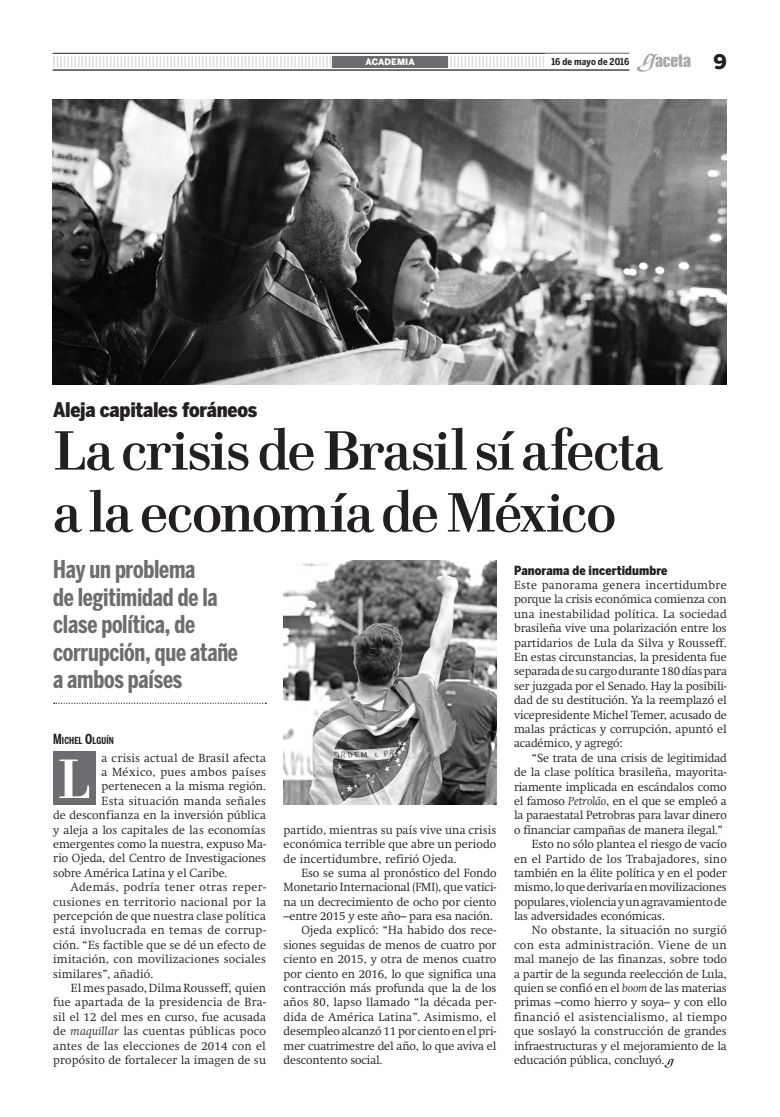
<style>
.page{position:relative;width:780px;height:1117px;background:#fff}
.page>*{position:absolute;margin:0;border:0;box-sizing:border-box;transform-origin:0 0}
._3_0_Tex_Cap_4{font:700 56.38px "Cellini TF";color:#fff}
._1_0_Cabeza_Principa{font:700 56.25px/61.9px "Cellini TF";letter-spacing:-.025em;color:#231f20}
._2_0_Sumario__2{font:700 extra-condensed 24.38px/27.5px "Benton Sans";letter-spacing:-.01em;color:#6c6d70}
._0_0_Balazo{font:900 condensed 20px "Benton Sans";letter-spacing:-.015em;color:#231f20}
.t1{font:900 20px "Benton Sans";color:#231f20}
._3_0_Descanso{font:900 condensed 12.5px "Benton Sans";letter-spacing:.01em;color:#231f20}
._3_0_Texto{font:300 11.62px/14.4px "Swift";letter-spacing:-.01em;color:#231f20;text-align:justify}
._3_0_Tex_Cap_4-2{font:300 11.62px "Swift";letter-spacing:.005em;color:#231f20}
._3_0_Tex_Cap_4-3{font:300 11.62px "Swift";letter-spacing:.025em;color:#231f20}
._3_0_Tex_Cap_4-4{font:300 11.62px "Swift";letter-spacing:.03em;color:#231f20}
._4_0_Crédito_nota{font:700 extra-condensed 9.62px "Benton Sans";letter-spacing:.01em;color:#231f20}
.t2{font:700 condensed 9.38px "Benton Sans";letter-spacing:.005em;color:#231f20}
.t3{font:900 8.75px "Benton Sans";letter-spacing:.01em;color:#fff}
.s1{font-size:13.75px}
.s2{font-style:italic}
</style>
<div class="page">
<svg style="left:53px;top:56px;width:491px;height:11px"></svg>
<hr style="left:53px;top:53px;width:576px;height:1px;background:#231f20">
<hr style="left:53px;top:69px;width:576px;height:2px;background:#231f20">
<div style="left:332px;top:56px;width:115px;height:11px;background:#6c6d70"></div>
<svg style="left:636px;top:53px;width:54px;height:19px"></svg>
<svg style="left:54px;top:702px;width:212px;height:1px"></svg>
<div style="left:53px;top:751px;width:43px;height:53px;background:#6c6d70"></div>
<svg style="left:664px;top:1058px;width:10px;height:9px"></svg>
<img style="left:53px;top:100px;width:673px;height:284px">
<img style="left:283px;top:560px;width:213px;height:244px">
<p class="t3" style="left:365px;top:57px;width:51px">ACADEMIA</p>
<p class="t2" style="left:551px;top:56px;width:79px">16 de mayo de 2016</p>
<p class="t1" style="left:713px;top:50px;width:15px">9</p>
<p class="_0_0_Balazo" style="left:53px;top:397px;width:206px">Aleja capitales foráneos</p>
<p class="_1_0_Cabeza_Principa" style="left:53px;top:418px;width:610px">La crisis de Brasil sí afecta a la economía de México</p>
<p class="_2_0_Sumario__2" style="left:53px;top:555px;width:186px">Hay un problema<br>de legitimidad de la clase política, de corrupción, que atañe a ambos países</p>
<p class="_4_0_Crédito_nota" style="left:53px;top:734px;width:62px"><span class="s1">M</span>ICHEL <span class="s1">O</span>LGUÍN</p>
<p class="_3_0_Tex_Cap_4" style="left:57px;top:745px;width:35px">L</p>
<p class="_3_0_Tex_Cap_4-2" style="left:102px;top:750px;width:166px">a crisis actual de Brasil afecta</p>
<p class="_3_0_Tex_Cap_4-4" style="left:102px;top:765px;width:166px">a México, pues ambos países</p>
<p class="_3_0_Tex_Cap_4-2" style="left:102px;top:779px;width:166px">pertenecen a la misma región.</p>
<p class="_3_0_Tex_Cap_4-3" style="left:102px;top:793px;width:166px">Esta situación manda señales</p>
<p class="_3_0_Tex_Cap_4-2" style="left:53px;top:808px;width:214px">de desconfianza en la inversión pública</p>
<p class="_3_0_Tex_Cap_4-2" style="left:53px;top:822px;width:214px">y aleja a los capitales de las economías</p>
<p class="_3_0_Tex_Cap_4-2" style="left:53px;top:837px;width:214px">emergentes como la nuestra, expuso Ma-</p>
<p class="_3_0_Tex_Cap_4-2" style="left:53px;top:851px;width:214px">rio Ojeda, del Centro de Investigaciones</p>
<p class="_3_0_Tex_Cap_4-2" style="left:53px;top:865px;width:176px">sobre América Latina y el Caribe.</p>
<p class="_3_0_Texto" style="left:53px;top:879px;width:214px;text-indent:18px">Además, podría tener otras reper&shy;cusiones en territorio nacional por la percepción de que nuestra clase política está involucrada en temas de corrup&shy;ción. “Es factible que se dé un efecto de imitación, con movilizaciones sociales similares”, añadió.</p>
<p class="_3_0_Texto" style="left:53px;top:980px;width:214px;text-indent:18px">El mes pasado, Dilma Rousseff, quien fue apartada de la presidencia de Bra&shy;sil el 12 del mes en curso, fue acusada de <span class="s2">maquillar</span> las cuentas públicas poco antes de las elecciones de 2014 con el propósito de fortalecer la imagen de su</p>
<p class="_3_0_Texto" style="left:283px;top:822px;width:214px">partido, mientras su país vive una crisis económica terrible que abre un periodo de incertidumbre, refirió Ojeda.</p>
<p class="_3_0_Texto" style="left:283px;top:865px;width:214px;text-indent:18px">Eso se suma al pronóstico del Fondo Monetario Internacional (FMI), que vatici&shy;na un decrecimiento de ocho por ciento –entre 2015 y este año– para esa nación.</p>
<p class="_3_0_Texto" style="left:283px;top:923px;width:214px;text-indent:18px">Ojeda explicó: “Ha habido dos rece&shy;siones seguidas de menos de cuatro por ciento en 2015, y otra de menos cuatro por ciento en 2016, lo que significa una contracción más profunda que la de los años 80, lapso llamado “la década per&shy;dida de América Latina”. Asimismo, el desempleo alcanzó 11 por ciento en el pri&shy;mer cuatrimestre del año, lo que aviva el descontento social.</p>
<p class="_3_0_Descanso" style="left:514px;top:562px;width:155px">Panorama de incertidumbre</p>
<p class="_3_0_Texto" style="left:514px;top:577px;width:214px">Este panorama genera incertidumbre porque la crisis económica comienza con una inestabilidad política. La sociedad brasileña vive una polarización entre los partidarios de Lula da Silva y Rousseff.<br>En estas circunstancias, la presidenta fue separada de su cargo durante 180 días para ser juzgada por el Senado. Hay la posibili&shy;dad de su destitución. Ya la reemplazó el vicepresidente Michel Temer, acusado de malas prácticas y corrupción, apuntó el académico, y agregó:</p>
<p class="_3_0_Texto" style="left:514px;top:750px;width:214px;text-indent:18px">“Se trata de una crisis de legitimidad de la clase política brasileña, mayorita&shy;riamente implicada en escándalos como el famoso <span class="s2">Petrolão</span>, en el que se empleó a la paraestatal Petrobras para lavar dinero o financiar campañas de manera ilegal.”</p>
<p class="_3_0_Texto" style="left:514px;top:836px;width:214px;text-indent:18px">Esto no sólo plantea el riesgo de vacío en el Partido de los Trabajadores, sino también en la élite política y en el poder mismo, lo que derivaría en movilizaciones populares, violencia y un agravamiento de las adversidades económicas.</p>
<p class="_3_0_Texto" style="left:514px;top:923px;width:214px;text-indent:18px">No obstante, la situación no surgió con esta administración. Viene de un mal manejo de las finanzas, sobre todo a partir de la segunda reelección de Lula, quien se confió en el <span class="s2">boom</span> de las materias primas –como hierro y soya– y con ello financió el asistencialismo, al tiempo que soslayó la construcción de grandes infraestructuras y el mejoramiento de la educación pública, concluyó.</p>
</div>
